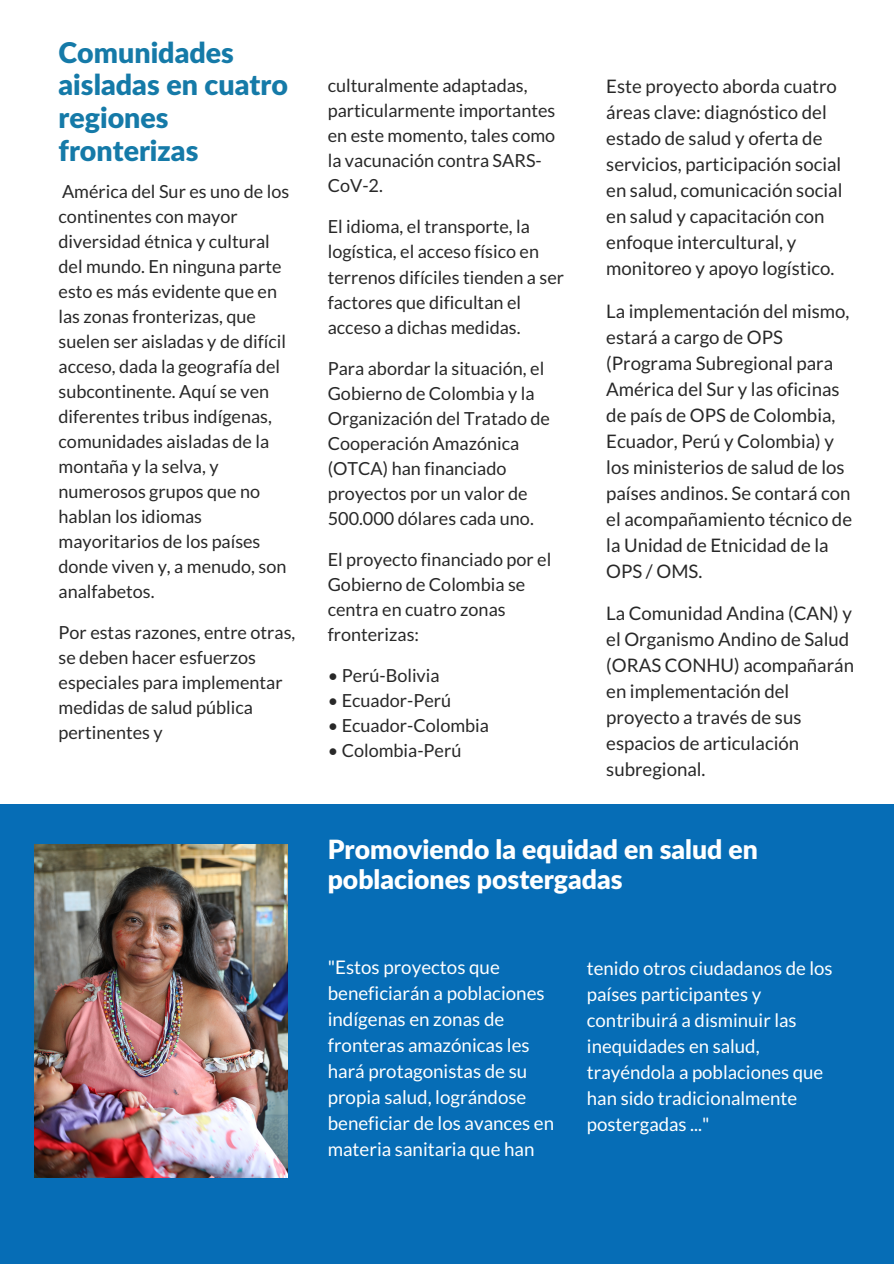
<style>
.page{position:relative;width:894px;height:1264px;background:#fff}
.page>*{position:absolute;margin:0;border:0;box-sizing:border-box;transform-origin:0 0}
.t1{font:900 28.5px/32.7px "Lato Latin";color:#157aa8}
.t2{font:900 26.55px/30.5px "Lato Latin";color:#fff}
.t3{font:18.75px/26px "Lato";color:#fff}
.t4{font:18.6px/26px "Lato";color:#282828}
.t5{font:18.6px/26px "Lato";color:#fff}
.t6{font:18px/25px "Lato";color:#282828}
</style>
<div class="page">
<div style="left:0;top:804px;width:893px;height:459px;background:#066db6"></div>
<img style="left:34px;top:844px;width:253px;height:333px">
<p class="t1" style="left:59px;top:37px;width:231px">Comunidades aisladas en cuatro regiones fronterizas</p>
<p class="t6" style="left:59px;top:178px;width:232px">América del Sur es uno de los continentes con mayor diversidad étnica y cultural del mundo. En ninguna parte esto es más evidente que en las zonas fronterizas, que suelen ser aisladas y de difícil acceso, dada la geografía del subcontinente. Aquí se ven diferentes tribus indígenas, comunidades aisladas de la montaña y la selva, y numerosos grupos que no hablan los idiomas mayoritarios de los países donde viven y, a menudo, son analfabetos.</p>
<p class="t6" style="left:59px;top:619px;width:238px">Por estas razones, entre otras, se deben hacer esfuerzos especiales para implementar medidas de salud pública pertinentes y</p>
<p class="t6" style="left:327px;top:73px;width:229px">culturalmente adaptadas, particularmente importantes en este momento, tales como la vacunación contra SARS-<br>CoV-2.</p>
<p class="t6" style="left:327px;top:214px;width:238px">El idioma, el transporte, la logística, el acceso físico en terrenos difíciles tienden a ser factores que dificultan el acceso a dichas medidas.</p>
<p class="t6" style="left:327px;top:355px;width:224px">Para abordar la situación, el<br>Gobierno de Colombia y la<br>Organización del Tratado de<br>Cooperación Amazónica (OTCA) han financiado proyectos por un valor de<br>500.000 dólares cada uno.</p>
<p class="t6" style="left:327px;top:546px;width:225px">El proyecto financiado por el<br>Gobierno de Colombia se centra en cuatro zonas fronterizas:</p>
<p class="t6" style="left:327px;top:662px;width:113px">• Perú-Bolivia</p>
<p class="t6" style="left:327px;top:687px;width:125px">• Ecuador-Perú</p>
<p class="t6" style="left:327px;top:712px;width:163px">• Ecuador-Colombia</p>
<p class="t6" style="left:327px;top:737px;width:135px">• Colombia-Perú</p>
<p class="t4" style="left:606px;top:73px;width:237px">Este proyecto aborda cuatro áreas clave: diagnóstico del estado de salud y oferta de servicios, participación social en salud, comunicación social en salud y capacitación con enfoque intercultural, y monitoreo y apoyo logístico.</p>
<p class="t4" style="left:606px;top:297px;width:247px">La implementación del mismo, estará a cargo de OPS (Programa Subregional para<br>América del Sur y las oficinas de país de OPS de Colombia,<br>Ecuador, Perú y Colombia) y los ministerios de salud de los países andinos. Se contará con el acompañamiento técnico de la Unidad de Etnicidad de la<br>OPS / OMS.</p>
<p class="t4" style="left:606px;top:599px;width:249px">La Comunidad Andina (CAN) y el Organismo Andino de Salud (ORAS CONHU) acompañarán en implementación del proyecto a través de sus espacios de articulación subregional.</p>
<p class="t2" style="left:327px;top:835px;width:431px">Promoviendo la equidad en salud en poblaciones postergadas</p>
<p class="t3" style="left:327px;top:954px;width:228px">"Estos proyectos que beneficiarán a poblaciones indígenas en zonas de fronteras amazónicas les hará protagonistas de su propia salud, lográndose beneficiar de los avances en materia sanitaria que han</p>
<p class="t5" style="left:586px;top:955px;width:247px">tenido otros ciudadanos de los países participantes y contribuirá a disminuir las inequidades en salud, trayéndola a poblaciones que han sido tradicionalmente postergadas ..."</p>
</div>
